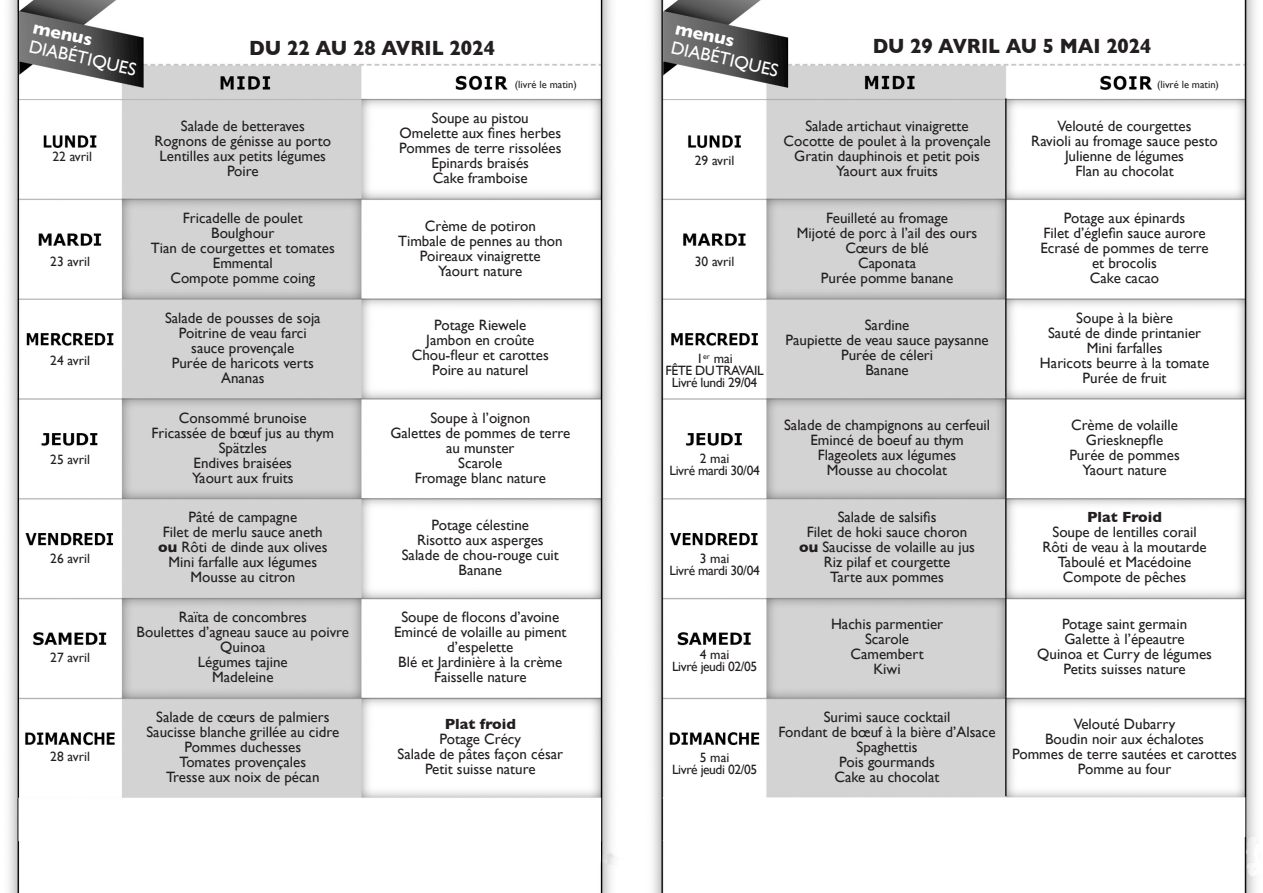
<style>
.page{position:relative;width:1263px;height:893px;background:#fff}
.page>*{position:absolute;margin:0;border:0;box-sizing:border-box;transform-origin:0 0}
.t1{font:700 21px "Gill Sans";color:#231f20;scale:.9 1}
.t2{font:700 21px "Gill Sans";color:#231f20;scale:.91 1}
.t3{font:18px "Gill Sans";color:#fff}
.t4{font:700 18px "Gill Sans";color:#fff}
.t5{font:15px/15px "Gill Sans";color:#231f20;text-align:center}
.t6{font:700 15px "Gill Sans";color:#231f20}
.t7{font:13.5px/12px "Gill Sans";letter-spacing:-.03em;color:#231f20;text-align:center}
.t8{font:10.5px "Gill Sans";color:#231f20}
.s1{font-weight:700}
</style>
<div class="page">
<img style="left:8px;top:0;width:1249px;height:893px">
<hr style="left:1005px;top:98px;width:1px;height:100px;background:#231f20">
<hr style="left:1005px;top:198px;width:1px;height:100px;background:#231f20">
<hr style="left:1005px;top:298px;width:1px;height:99px;background:#231f20">
<hr style="left:1005px;top:397px;width:1px;height:100px;background:#231f20">
<hr style="left:1005px;top:497px;width:1px;height:100px;background:#231f20">
<hr style="left:1005px;top:597px;width:1px;height:100px;background:#231f20">
<hr style="left:1005px;top:697px;width:1px;height:99px;background:#231f20">
<p class="t4" style="left:36px;top:16px;width:62px;rotate:13deg">menus</p>
<p class="t3" style="left:31px;top:38px;width:111px;rotate:13deg">DIABÉTIQUES</p>
<p class="t4" style="left:678px;top:17px;width:62px;rotate:13deg">menus</p>
<h1 class="t2" style="left:249px;top:35px;width:272px">DU 22 AU 28 AVRIL 2024</h1>
<h1 class="t1" style="left:873px;top:33px;width:311px">DU 29 AVRIL AU 5 MAI 2024</h1>
<p class="t3" style="left:673px;top:39px;width:111px;rotate:13deg">DIABÉTIQUES</p>
<p class="t8" style="left:515px;top:80px;width:63px">(livré le matin)</p>
<p class="t8" style="left:1157px;top:80px;width:63px">(livré le matin)</p>
<p class="t7" style="left:52px;top:152px;width:41px">22 avril</p>
<p class="t7" style="left:50px;top:256px;width:41px">23 avril</p>
<p class="t7" style="left:50px;top:355px;width:41px">24 avril</p>
<p class="t7" style="left:50px;top:454px;width:41px">25 avril</p>
<p class="t7" style="left:50px;top:553px;width:41px">26 avril</p>
<p class="t7" style="left:50px;top:652px;width:41px">27 avril</p>
<p class="t7" style="left:50px;top:752px;width:41px">28 avril</p>
<p class="t5" style="left:155px;top:120px;width:178px">Salade de betteraves<br>Rognons de génisse au porto<br>Lentilles aux petits légumes<br>Poire</p>
<p class="t5" style="left:399px;top:112px;width:164px">Soupe au pistou<br>Omelette aux fines herbes<br>Pommes de terre rissolées<br>Epinards braisés<br>Cake framboise</p>
<p class="t5" style="left:151px;top:212px;width:185px">Fricadelle de poulet<br>Boulghour<br>Tian de courgettes et tomates<br>Emmental<br>Compote pomme coing</p>
<p class="t5" style="left:398px;top:219px;width:166px">Crème de potiron<br>Timbale de pennes au thon<br>Poireaux vinaigrette<br>Yaourt nature</p>
<p class="t5" style="left:165px;top:311px;width:157px">Salade de pousses de soja<br>Poitrine de veau farci sauce provençale<br>Purée de haricots verts<br>Ananas</p>
<p class="t5" style="left:412px;top:319px;width:139px">Potage Riewele<br>Jambon en croûte<br>Chou-fleur et carottes<br>Poire au naturel</p>
<p class="t5" style="left:151px;top:411px;width:184px">Consommé brunoise<br>Fricassée de bœuf jus au thym<br>Spätzles<br>Endives braisées<br>Yaourt aux fruits</p>
<p class="t5" style="left:390px;top:411px;width:181px">Soupe à l’oignon<br>Galettes de pommes de terre au munster<br>Scarole<br>Fromage blanc nature</p>
<p class="t5" style="left:158px;top:511px;width:171px">Pâté de campagne<br>Filet de merlu sauce aneth <span class="s1">ou</span> Rôti de dinde aux olives<br>Mini farfalle aux légumes<br>Mousse au citron</p>
<p class="t5" style="left:402px;top:518px;width:159px">Potage célestine<br>Risotto aux asperges<br>Salade de chou-rouge cuit<br>Banane</p>
<p class="t5" style="left:137px;top:610px;width:214px">Raïta de concombres<br>Boulettes d’agneau sauce au poivre<br>Quinoa<br>Légumes tajine<br>Madeleine</p>
<p class="t5" style="left:394px;top:609px;width:174px">Soupe de flocons d’avoine<br>Emincé de volaille au piment d’espelette<br>Blé et Jardinière à la crème<br>Faisselle nature</p>
<p class="t5" style="left:146px;top:710px;width:194px">Salade de cœurs de palmiers<br>Saucisse blanche grillée au cidre<br>Pommes duchesses<br>Tomates provençales<br>Tresse aux noix de pécan</p>
<p class="t6" style="left:445px;top:715px;width:73px">Plat froid</p>
<p class="t5" style="left:398px;top:731px;width:167px">Potage Crécy<br>Salade de pâtes façon césar<br>Petit suisse nature</p>
<p class="t7" style="left:695px;top:155px;width:41px">29 avril</p>
<p class="t7" style="left:695px;top:256px;width:41px">30 avril</p>
<p class="t7" style="left:665px;top:354px;width:100px">1<sup>er</sup> mai<br>FÊTE DU TRAVAIL<br>Livré lundi 29/04</p>
<p class="t7" style="left:669px;top:454px;width:92px">2 mai<br>Livré mardi 30/04</p>
<p class="t7" style="left:669px;top:554px;width:92px">3 mai<br>Livré mardi 30/04</p>
<p class="t7" style="left:672px;top:649px;width:87px">4 mai<br>Livré jeudi 02/05</p>
<p class="t7" style="left:672px;top:752px;width:87px">5 mai<br>Livré jeudi 02/05</p>
<p class="t5" style="left:783px;top:118px;width:209px">Salade artichaut vinaigrette<br>Cocotte de poulet à la provençale<br>Gratin dauphinois et petit pois<br>Yaourt aux fruits</p>
<p class="t5" style="left:1031px;top:120px;width:188px">Velouté de courgettes<br>Ravioli au fromage sauce pesto<br>Julienne de légumes<br>Flan au chocolat</p>
<p class="t5" style="left:797px;top:212px;width:182px">Feuilleté au fromage<br>Mijoté de porc à l’ail des ours<br>Cœurs de blé<br>Caponata<br>Purée pomme banane</p>
<p class="t5" style="left:1040px;top:212px;width:170px">Potage aux épinards<br>Filet d’églefin sauce aurore<br>Ecrasé de pommes de terre et brocolis<br>Cake cacao</p>
<p class="t5" style="left:785px;top:319px;width:205px">Sardine<br>Paupiette de veau sauce paysanne<br>Purée de céleri<br>Banane</p>
<p class="t5" style="left:1040px;top:311px;width:171px">Soupe à la bière<br>Sauté de dinde printanier<br>Mini farfalles<br>Haricots beurre à la tomate<br>Purée de fruit</p>
<p class="t5" style="left:784px;top:417px;width:208px">Salade de champignons au cerfeuil<br>Emincé de boeuf au thym<br>Flageolets aux légumes<br>Mousse au chocolat</p>
<p class="t5" style="left:1069px;top:419px;width:112px">Crème de volaille<br>Griesknepfle<br>Purée de pommes<br>Yaourt nature</p>
<p class="t5" style="left:799px;top:509px;width:177px">Salade de salsifis<br>Filet de hoki sauce choron <span class="s1">ou</span> Saucisse de volaille au jus<br>Riz pilaf et courgette<br>Tarte aux pommes</p>
<p class="t6" style="left:1087px;top:508px;width:76px">Plat Froid</p>
<p class="t5" style="left:1042px;top:526px;width:166px">Soupe de lentilles corail<br>Rôti de veau à la moutarde<br>Taboulé et Macédoine<br>Compote de pêches</p>
<p class="t5" style="left:831px;top:617px;width:114px">Hachis parmentier<br>Scarole<br>Camembert<br>Kiwi</p>
<p class="t5" style="left:1037px;top:618px;width:176px">Potage saint germain<br>Galette à l’épeautre<br>Quinoa et Curry de légumes<br>Petits suisses nature</p>
<p class="t5" style="left:778px;top:710px;width:219px">Surimi sauce cocktail<br>Fondant de bœuf à la bière d’Alsace<br>Spaghettis<br>Pois gourmands<br>Cake au chocolat</p>
<p class="t5" style="left:1012px;top:716px;width:226px">Velouté Dubarry<br>Boudin noir aux échalotes<br>Pommes de terre sautées et carottes<br>Pomme au four</p>
</div>
